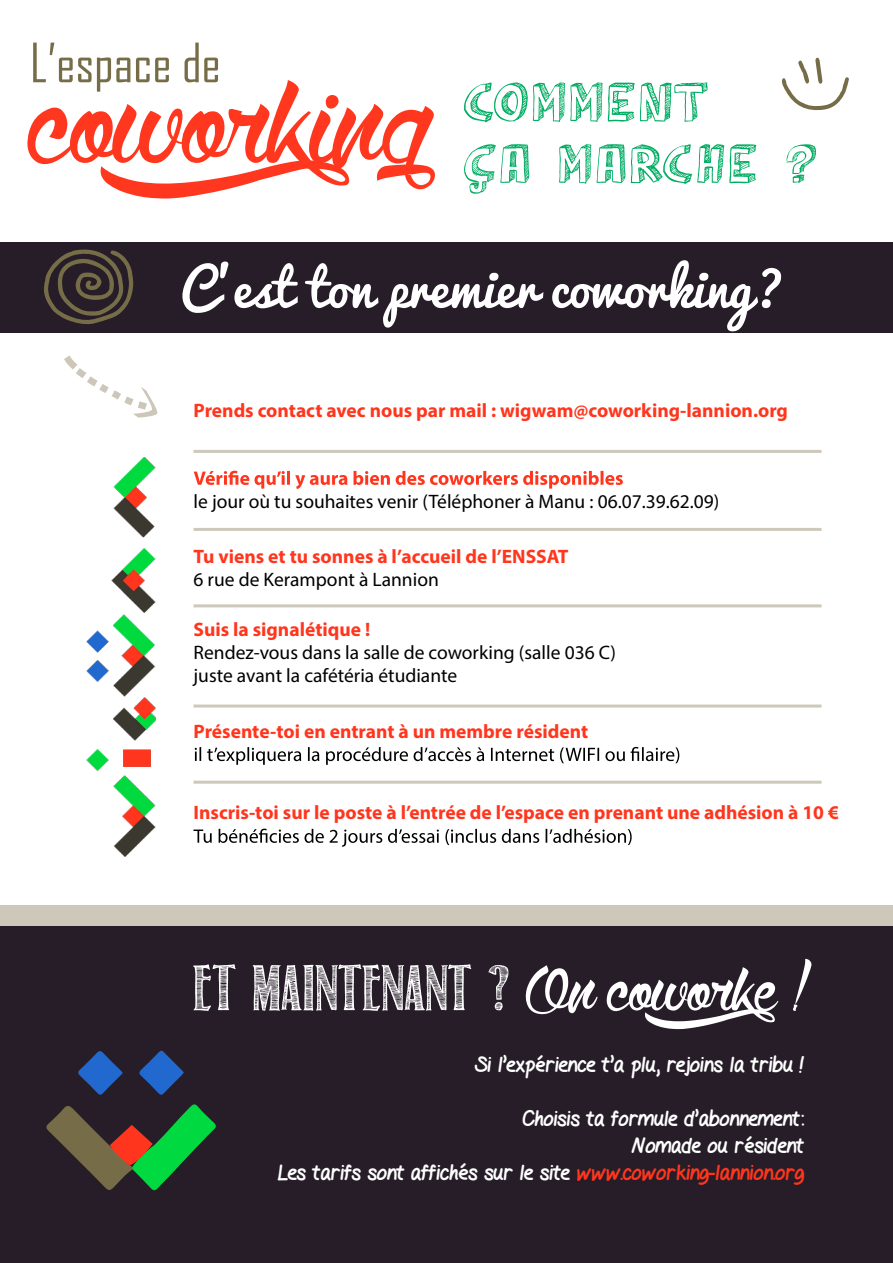
<style>
.page{position:relative;width:893px;height:1263px;background:#fff}
.page>*{position:absolute;margin:0;border:0;box-sizing:border-box;transform-origin:0 0}
.t1{font:196.8px "Wolfinthe City";color:#ff371e}
.t2{font:64.5px/61.8px "DK Cul De Sac";color:#00ad63}
.t3{font:57.3px "Return To Sender";color:#fff}
.t4{font:51.9px "Agency FB";color:#766d48}
.t5{font:51.3px "Pacifico";color:#fff}
.t6{font:22.35px/26.8px "Gel Pen";color:#fff;text-align:right}
.t7{font:700 19.5px "Myriad Pro";color:#ff361d}
.t8{font:19.5px/23.4px "Myriad Pro";color:#000}
.s1{font-family:"Wolfinthe City";font-size:102.75px}
.s2{color:#ff361d}
</style>
<div class="page">
<div style="left:0;top:243px;width:893px;height:90px;background:#261d28"></div>
<div style="left:0;top:906px;width:893px;height:21px;background:#cdc8b9"></div>
<div style="left:0;top:927px;width:893px;height:336px;background:#261d28"></div>
<svg style="left:194px;top:471px;width:429px;height:18px"></svg>
<svg style="left:195px;top:747px;width:484px;height:18px"></svg>
<svg style="left:193px;top:829px;width:439px;height:18px"></svg>
<svg style="left:64px;top:355px;width:94px;height:63px"></svg>
<hr style="left:194px;top:450px;width:628px;height:3px;background:#cdc8b9">
<hr style="left:194px;top:528px;width:628px;height:3px;background:#cdc8b9">
<hr style="left:194px;top:604px;width:628px;height:3px;background:#cdc8b9">
<hr style="left:194px;top:704px;width:628px;height:3px;background:#cdc8b9">
<hr style="left:194px;top:781px;width:628px;height:3px;background:#cdc8b9">
<img style="left:87px;top:457px;width:69px;height:399px">
<svg style="left:78px;top:1051px;width:45px;height:44px"></svg>
<svg style="left:139px;top:1050px;width:45px;height:45px"></svg>
<svg style="left:46px;top:1104px;width:170px;height:87px"></svg>
<h3 class="t4" style="left:30px;top:31px;width:192px">L’espace de</h3>
<h1 class="t1" style="left:30px;top:-21px;width:490px">coworking</h1>
<h2 class="t2" style="left:461px;top:75px;width:359px">COMMENT<br>ÇA MARCHE ?</h2>
<h3 class="t5" style="left:180px;top:260px;width:606px">C’est ton premier coworking?</h3>
<p class="t7" style="left:194px;top:397px;width:596px">Prends contact avec nous par mail : wigwam@coworking-lannion.org</p>
<p class="t8" style="left:194px;top:490px;width:527px">le jour où tu souhaites venir (Téléphoner à Manu : 06.07.39.62.09)</p>
<p class="t7" style="left:194px;top:543px;width:377px">Tu viens et tu sonnes à l’accueil de l’ENSSAT</p>
<p class="t8" style="left:194px;top:568px;width:247px">6 rue de Kerampont à Lannion</p>
<p class="t7" style="left:194px;top:616px;width:178px">Suis la signalétique !</p>
<p class="t8" style="left:193px;top:640px;width:424px">Rendez-vous dans la salle de coworking (salle 036 C) juste avant la cafétéria étudiante</p>
<p class="t7" style="left:193px;top:718px;width:396px">Présente-toi en entrant à un membre résident</p>
<p class="t7" style="left:194px;top:800px;width:647px">Inscris-toi sur le poste à l’entrée de l’espace en prenant une adhésion à 10 €</p>
<h3 class="t3" style="left:193px;top:957px;width:671px">ET MAINTENANT ? <span class="s1">On coworke !</span></h3>
<p class="t6" style="left:474px;top:1053px;width:331px">Si l’expérience t’a plu, rejoins la tribu !</p>
<p class="t6" style="left:277px;top:1107px;width:529px">Choisis ta formule d’abonnement:<br>Nomade ou résident<br>Les tarifs sont affichés sur le site <span class="s2">www.coworking-lannion.org</span></p>
</div>
